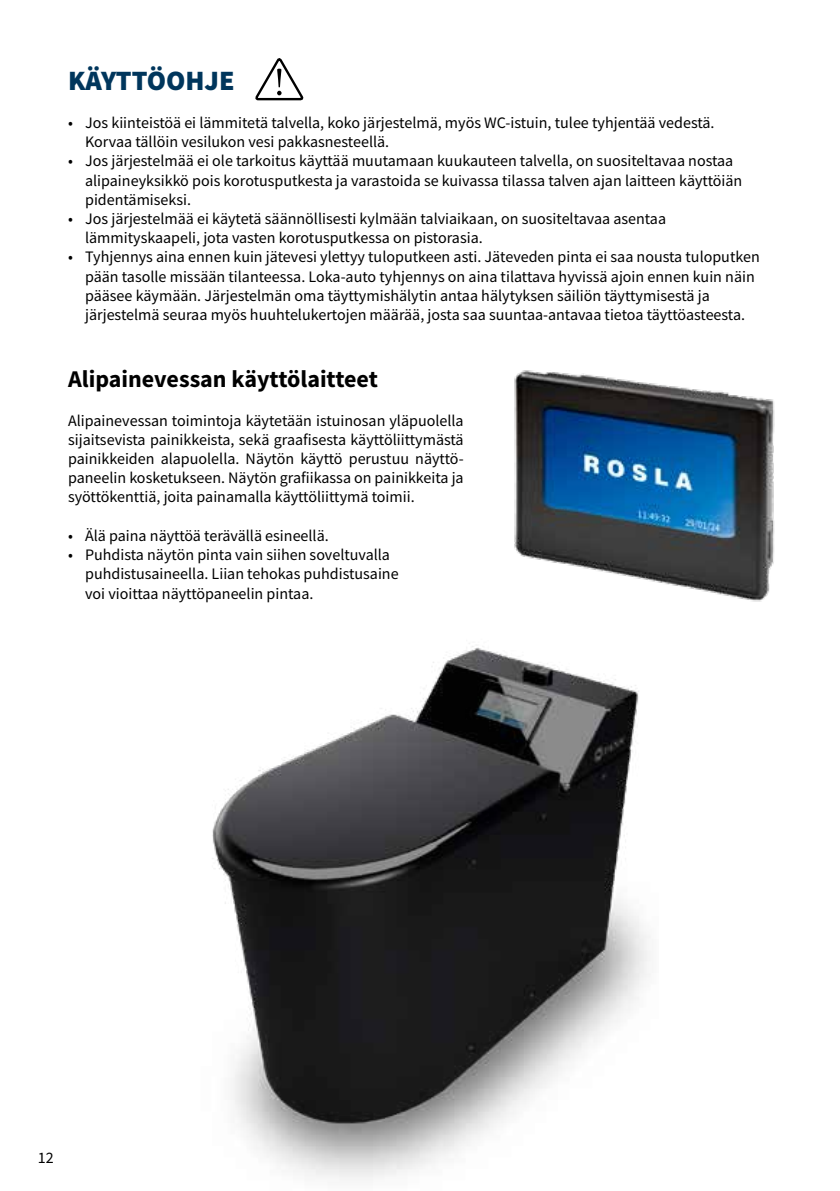
<style>
.page{position:relative;width:840px;height:1191px;background:#fff}
.page>*{position:absolute;margin:0;border:0;box-sizing:border-box;transform-origin:0 0}
.t1{font:900 28px "Source Sans Pro";color:#00365c}
.t2{font:700 24px "Source Sans Pro";color:#000}
.t3{font:16px/19.2px "Source Sans Pro";color:#000}
</style>
<div class="page">
<img style="left:514px;top:370px;width:261px;height:232px">
<img style="left:212px;top:643px;width:438px;height:537px">
<svg style="left:255px;top:58px;width:48px;height:43px"></svg>
<h1 class="t1" style="left:68px;top:61px;width:168px">KÄYTTÖOHJE</h1>
<p class="t3" style="left:85px;top:113px;width:630px;text-indent:-17px">• Jos kiinteistöä ei lämmitetä talvella, koko järjestelmä, myös WC-istuin, tulee tyhjentää vedestä.<br>Korvaa tällöin vesilukon vesi pakkasnesteellä.</p>
<p class="t3" style="left:85px;top:151px;width:658px;text-indent:-17px">• Jos järjestelmää ei ole tarkoitus käyttää muutamaan kuukauteen talvella, on suositeltavaa nostaa alipaineyksikkö pois korotusputkesta ja varastoida se kuivassa tilassa talven ajan laitteen käyttöiän pidentämiseksi.</p>
<p class="t3" style="left:85px;top:209px;width:582px;text-indent:-17px">• Jos järjestelmää ei käytetä säännöllisesti kylmään talviaikaan, on suositeltavaa asentaa lämmityskaapeli, jota vasten korotusputkessa on pistorasia.</p>
<p class="t3" style="left:85px;top:247px;width:675px;text-indent:-17px">• Tyhjennys aina ennen kuin jätevesi ylettyy tuloputkeen asti. Jäteveden pinta ei saa nousta tuloputken pään tasolle missään tilanteessa. Loka-auto tyhjennys on aina tilattava hyvissä ajoin ennen kuin näin pääsee käymään. Järjestelmän oma täyttymishälytin antaa hälytyksen säiliön täyttymisestä ja järjestelmä seuraa myös huuhtelukertojen määrää, josta saa suuntaa-antavaa tietoa täyttöasteesta.</p>
<h2 class="t2" style="left:68px;top:363px;width:311px">Alipainevessan käyttölaitteet</h2>
<p class="t3" style="left:68px;top:411px;width:397px;text-align:justify">Alipainevessan toimintoja käytetään istuinosan yläpuolella sijaitsevista painikkeista, sekä graafisesta käyttöliittymästä painikkeiden alapuolella. Näytön käyttö perustuu näyttö&shy;paneelin kosketukseen. Näytön grafiikassa on painikkeita ja syöttökenttiä, joita painamalla käyttöliittymä toimii.</p>
<p class="t3" style="left:68px;top:526px;width:262px">• Älä paina näyttöä terävällä esineellä.</p>
<p class="t3" style="left:85px;top:545px;width:315px;text-indent:-17px">• Puhdista näytön pinta vain siihen soveltuvalla puhdistusaineella. Liian tehokas puhdistusaine voi vioittaa näyttöpaneelin pintaa.</p>
<p class="t3" style="left:38px;top:1148px;width:18px">12</p>
</div>
